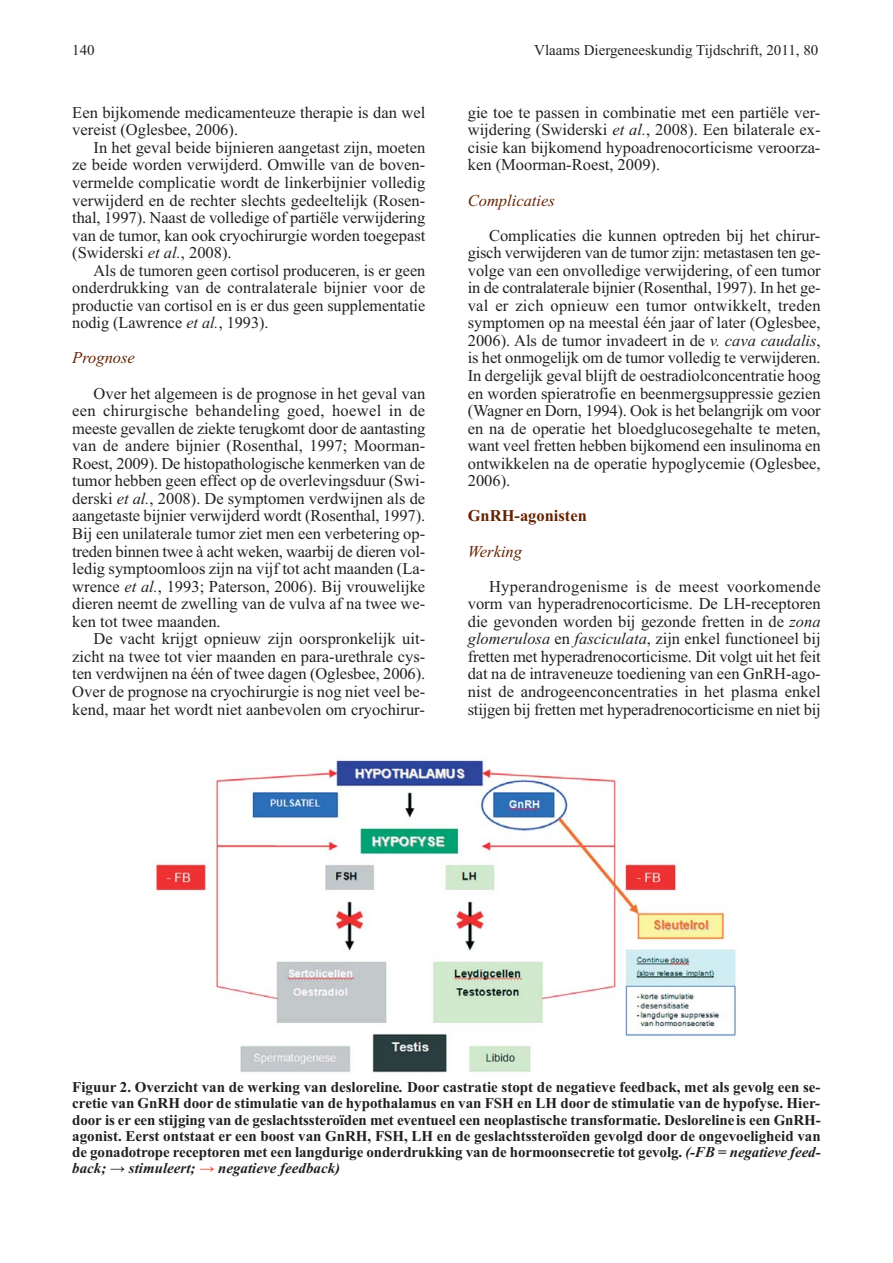
<style>
.page{position:relative;width:893px;height:1263px;background:#fff}
.page>*{position:absolute;margin:0;border:0;box-sizing:border-box;transform-origin:0 0}
.t1{font:16.5px/17.5px "Times New Roman";color:#231f20;text-align:justify}
.t2{font:italic 16.5px "Times New Roman";color:#642200}
.t3{font:700 16.5px "Times New Roman";color:#642200}
.t4{font:700 15px/16.2px "Times New Roman";letter-spacing:-.005em;color:#231f20;text-align:justify}
.t5{font:15px "Times New Roman";color:#231f20}
.s1{font-style:italic}
.s2{font-style:italic;color:#ef3e25}
</style>
<div class="page">
<img style="left:155px;top:757px;width:581px;height:316px">
<p class="t5" style="left:72px;top:45px;width:24px">140</p>
<p class="t5" style="left:534px;top:45px;width:286px">Vlaams Diergeneeskundig Tijdschrift, 2011, 80</p>
<p class="t1" style="left:72px;top:105px;width:354px">Een bijkomende medicamenteuze therapie is dan wel vereist (Oglesbee, 2006).</p>
<p class="t1" style="left:72px;top:140px;width:354px;text-indent:21px">In het geval beide bijnieren aangetast zijn, moeten ze beide worden verwijderd. Omwille van de boven&shy;vermelde complicatie wordt de linkerbijnier volledig verwijderd en de rechter slechts gedeeltelijk (Rosen&shy;thal, 1997). Naast de volledige of partiële verwijdering van de tumor, kan ook cryochirurgie worden toegepast (Swiderski <span class="s1">et al.</span>, 2008).</p>
<p class="t1" style="left:72px;top:263px;width:354px;text-indent:21px">Als de tumoren geen cortisol produceren, is er geen onderdrukking van de contralaterale bijnier voor de productie van cortisol en is er dus geen supplementatie nodig (Lawrence <span class="s1">et al.</span>, 1993).</p>
<p class="t2" style="left:72px;top:352px;width:64px">Prognose</p>
<p class="t1" style="left:72px;top:386px;width:354px;text-indent:21px">Over het algemeen is de prognose in het geval van een chirurgische behandeling goed, hoewel in de meeste gevallen de ziekte terugkomt door de aantasting van de andere bijnier (Rosenthal, 1997; Moorman-Roest, 2009). De histopathologische kenmerken van de tumor hebben geen effect op de overlevingsduur (Swi&shy;derski <span class="s1">et al.</span>, 2008). De symptomen verdwijnen als de aangetaste bijnier verwijderd wordt (Rosenthal, 1997).<br>Bij een unilaterale tumor ziet men een verbetering op&shy;treden binnen twee à acht weken, waarbij de dieren vol&shy;ledig symptoomloos zijn na vijf tot acht maanden (La&shy;wrence <span class="s1">et al.</span>, 1993; Paterson, 2006). Bij vrouwelijke dieren neemt de zwelling van de vulva af na twee we&shy;ken tot twee maanden.</p>
<p class="t1" style="left:72px;top:632px;width:354px;text-indent:21px">De vacht krijgt opnieuw zijn oorspronkelijk uit&shy;zicht na twee tot vier maanden en para-urethrale cys&shy;ten verdwijnen na één of twee dagen (Oglesbee, 2006).<br>Over de prognose na cryochirurgie is nog niet veel be&shy;kend, maar het wordt niet aanbevolen om cryochirur-</p>
<p class="t1" style="left:468px;top:105px;width:354px">gie toe te passen in combinatie met een partiële ver&shy;wijdering (Swiderski <span class="s1">et al.</span>, 2008). Een bilaterale ex&shy;cisie kan bijkomend hypoadrenocorticisme veroorza&shy;ken (Moorman-Roest, 2009).</p>
<p class="t2" style="left:468px;top:194px;width:89px">Complicaties</p>
<p class="t1" style="left:468px;top:228px;width:354px;text-indent:21px">Complicaties die kunnen optreden bij het chirur&shy;gisch verwijderen van de tumor zijn: metastasen ten ge&shy;volge van een onvolledige verwijdering, of een tumor in de contralaterale bijnier (Rosenthal, 1997). In het ge&shy;val er zich opnieuw een tumor ontwikkelt, treden symptomen op na meestal één jaar of later (Oglesbee, 2006). Als de tumor invadeert in de <span class="s1">v. cava caudalis</span>, is het onmogelijk om de tumor volledig te verwijderen.<br>In dergelijk geval blijft de oestradiolconcentratie hoog en worden spieratrofie en beenmergsuppressie gezien (Wagner en Dorn, 1994). Ook is het belangrijk om voor en na de operatie het bloedglucosegehalte te meten, want veel fretten hebben bijkomend een insulinoma en ontwikkelen na de operatie hypoglycemie (Oglesbee, 2006).</p>
<p class="t3" style="left:468px;top:510px;width:121px">GnRH-agonisten</p>
<p class="t2" style="left:468px;top:545px;width:56px">Werking</p>
<p class="t1" style="left:468px;top:579px;width:354px;text-indent:21px">Hyperandrogenisme is de meest voorkomende vorm van hyperadrenocorticisme. De LH-receptoren die gevonden worden bij gezonde fretten in de <span class="s1">zona glomerulosa</span> en <span class="s1">fasciculata</span>, zijn enkel functioneel bij fretten met hyperadrenocorticisme. Dit volgt uit het feit dat na de intraveneuze toediening van een GnRH-ago&shy;nist de androgeenconcentraties in het plasma enkel stijgen bij fretten met hyperadrenocorticisme en niet bij</p>
<p class="t4" style="left:72px;top:1081px;width:750px">Figuur 2. Overzicht van de werking van desloreline<span class="s1">.</span> Door castratie stopt de negatieve feedback, met als gevolg een se&shy;cretie van GnRH door de stimulatie van de hypothalamus en van FSH en LH door de stimulatie van de hypofyse. Hier&shy;door is er een stijging van de geslachtssteroïden met eventueel een neoplastische transformatie. Deslorelineis een GnRH&shy;agonist. Eerst ontstaat er een boost van GnRH, FSH, LH en de geslachtssteroïden gevolgd door de ongevoeligheid van de gonadotrope receptoren met een langdurige onderdrukking van de hormoonsecretie tot gevolg. <span class="s1">(-FB = negatieve feed&shy;back; → stimuleert;</span> <span class="s2">→</span> <span class="s1">negatieve feedback)</span></p>
</div>
